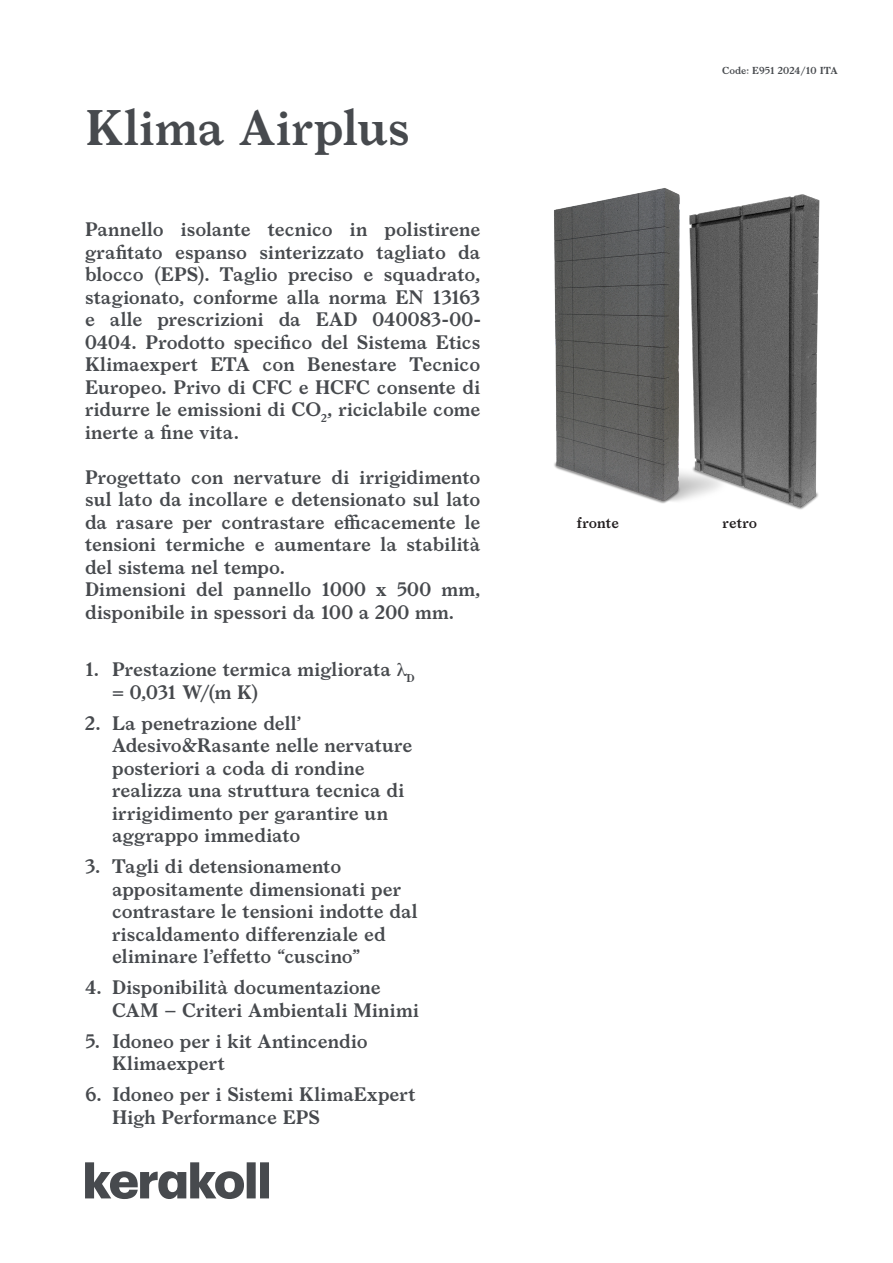
<style>
.page{position:relative;width:893px;height:1263px;background:#fff}
.page>*{position:absolute;margin:0;border:0;box-sizing:border-box;transform-origin:0 0}
.notag_cover_nome_prodotto{font:600 48px "Larish Neue";letter-spacing:.01em;color:#474a4e}
.cover_descrizione_prodotto{font:600 18.75px/22.5px "Larish Neue";color:#474a4e}
.descr_prod_2{font:600 14.25px "Larish Neue";letter-spacing:.005em;color:#231f20}
.t1{font:600 9.75px "Larish Neue";color:#474a4e}
</style>
<div class="page">
<svg style="left:85px;top:1162px;width:184px;height:37px"></svg>
<img style="left:742px;top:194px;width:78px;height:316px">
<img style="left:554px;top:188px;width:188px;height:316px">
<p class="notag_cover_nome_prodotto" style="left:85px;top:91px;width:326px">Klima Airplus</p>
<p class="cover_descrizione_prodotto" style="left:85px;top:217px;width:397px;text-align:justify">Pannello isolante tecnico in polistirene grafitato espanso sinterizzato tagliato da blocco (EPS). Taglio preciso e squadrato, stagionato, conforme alla norma EN 13163 e alle prescrizioni da EAD 040083-00- 0404. Prodotto specifico del Sistema Etics Klimaexpert ETA con Benestare Tecnico Europeo. Privo di CFC e HCFC consente di ridurre le emissioni di CO<sub>2</sub>, riciclabile come inerte a fine vita.</p>
<p class="cover_descrizione_prodotto" style="left:85px;top:464px;width:397px;text-align:justify">Progettato con nervature di irrigidimento sul lato da incollare e detensionato sul lato da rasare per contrastare efficacemente le tensioni termiche e aumentare la stabilità del sistema nel tempo.</p>
<p class="cover_descrizione_prodotto" style="left:85px;top:577px;width:397px">Dimensioni del pannello 1000 x 500 mm, disponibile in spessori da 100 a 200 mm.</p>
<p class="cover_descrizione_prodotto" style="left:112px;top:657px;width:304px;text-indent:-27px">1. Prestazione termica migliorata <sub>D </sub>= 0,031 W/(m K)</p>
<p class="cover_descrizione_prodotto" style="left:112px;top:710px;width:302px;text-indent:-27px">2. La penetrazione dell’<br>Adesivo&amp;Rasante nelle nervature posteriori a coda di rondine realizza una struttura tecnica di irrigidimento per garantire un aggrappo immediato</p>
<p class="cover_descrizione_prodotto" style="left:112px;top:854px;width:307px;text-indent:-27px">3. Tagli di detensionamento appositamente dimensionati per contrastare le tensioni indotte dal riscaldamento differenziale ed eliminare l’effetto “cuscino”</p>
<p class="cover_descrizione_prodotto" style="left:112px;top:975px;width:308px;text-indent:-27px">4. Disponibilità documentazione<br>CAM − Criteri Ambientali Minimi</p>
<p class="cover_descrizione_prodotto" style="left:112px;top:1028px;width:257px;text-indent:-27px">5. Idoneo per i kit Antincendio<br>Klimaexpert</p>
<p class="cover_descrizione_prodotto" style="left:112px;top:1082px;width:305px;text-indent:-27px">6. Idoneo per i Sistemi KlimaExpert<br>High Performance EPS</p>
<p class="t1" style="left:722px;top:63px;width:117px">Code: E951 2024/10 ITA</p>
<p class="descr_prod_2" style="left:577px;top:511px;width:44px">fronte</p>
<p class="descr_prod_2" style="left:723px;top:511px;width:36px">retro</p>
</div>
